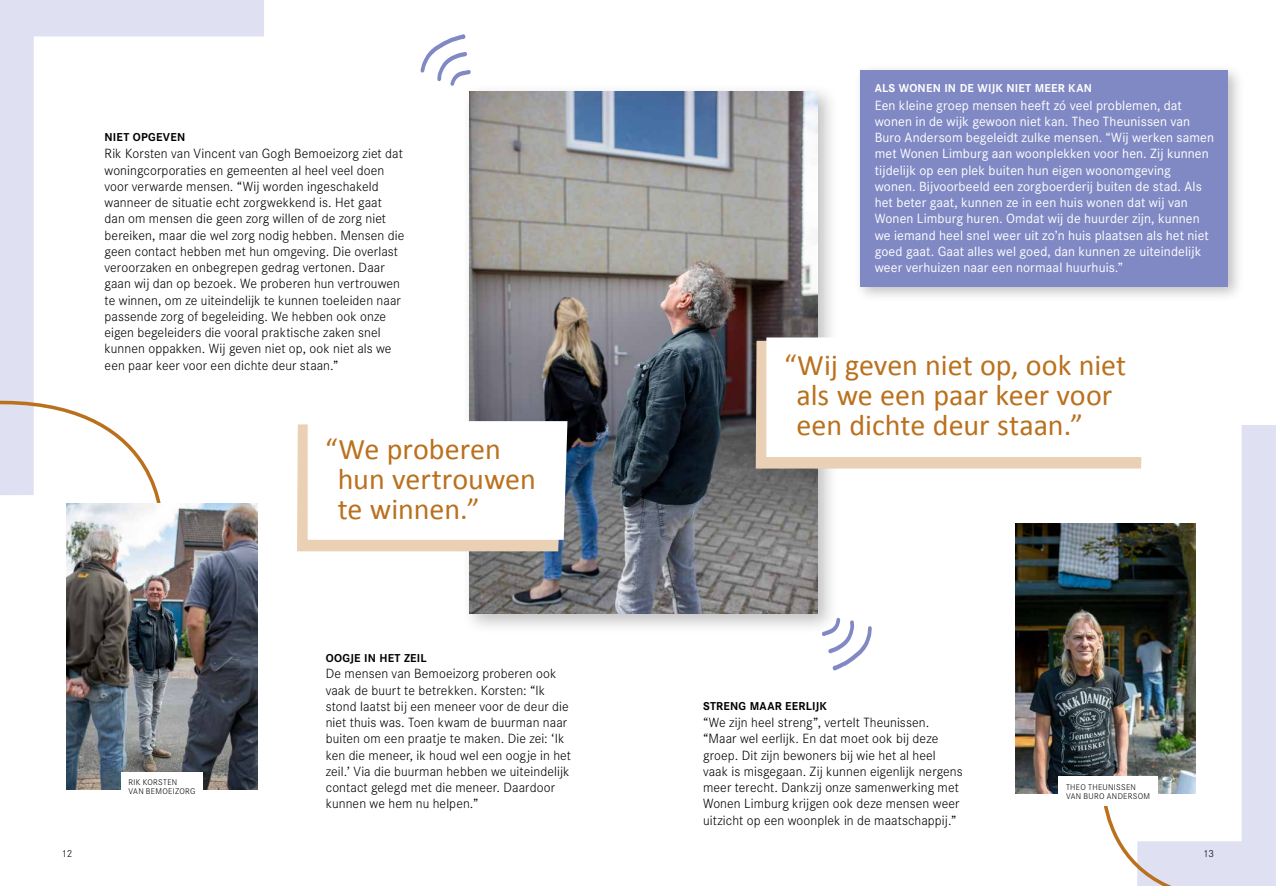
<style>
.page{position:relative;width:1276px;height:886px;background:#fff}
.page>*{position:absolute;margin:0;border:0;box-sizing:border-box;transform-origin:0 0}
.t1{font:30px/30px "Calibri";color:#ba711e}
.t2{font:300 13.12px/16.2px "Corporate S";letter-spacing:.005em;color:#000}
.t3{font:13.12px/16.2px "Corporate S";letter-spacing:.01em;color:#fff}
.t4{font:700 11.25px "Corporate S";letter-spacing:.02em;color:#000}
.t5{font:700 11.25px "Corporate S";letter-spacing:.02em;color:#fff}
.t6{font:300 10px "Corporate S";color:#000}
.t7{font:300 8.12px/9.4px "Corporate S";letter-spacing:.04em;color:#000}
</style>
<div class="page">
<svg style="left:1137px;top:425px;width:139px;height:461px"></svg>
<svg style="left:0;top:0;width:264px;height:389px"></svg>
<div style="left:461px;top:83px;width:378px;height:552px;background:#000;opacity:.25"></div>
<img style="left:470px;top:92px;width:348px;height:522px">
<svg style="left:420px;top:34px;width:52px;height:66px"></svg>
<div style="left:756px;top:341px;width:389px;height:127px;background:#ead1b6"></div>
<svg style="left:766px;top:337px;width:384px;height:120px"></svg>
<svg style="left:0;top:389px;width:161px;height:131px"></svg>
<svg style="left:1104px;top:764px;width:171px;height:122px"></svg>
<img style="left:67px;top:504px;width:190px;height:286px">
<div style="left:121px;top:772px;width:82px;height:29px;background:#fff"></div>
<div style="left:90px;top:116px;width:335px;height:272px;background:#fff"></div>
<div style="left:853px;top:63px;width:392px;height:240px;background:#000;opacity:.25"></div>
<div style="left:860px;top:70px;width:368px;height:216px;background:#8189c4"></div>
<img style="left:1015px;top:523px;width:180px;height:270px">
<div style="left:1059px;top:776px;width:99px;height:30px;background:#fff"></div>
<svg style="left:297px;top:421px;width:270px;height:130px"></svg>
<svg style="left:821px;top:596px;width:51px;height:75px"></svg>
<p class="t4" style="left:105px;top:130px;width:82px">NIET OPGEVEN</p>
<p class="t2" style="left:105px;top:146px;width:301px">Rik Korsten van Vincent van Gogh Bemoeizorg ziet dat woningcorporaties en gemeenten al heel veel doen voor verwarde mensen. “Wij worden ingeschakeld wanneer de situatie echt zorgwekkend is. Het gaat dan om mensen die geen zorg willen of de zorg niet bereiken, maar die wel zorg nodig hebben. Mensen die geen contact hebben met hun omgeving. Die overlast veroorzaken en onbegrepen gedrag vertonen. Daar gaan wij dan op bezoek. We proberen hun vertrouwen te winnen, om ze uiteindelijk te kunnen toeleiden naar passende zorg of begeleiding. We hebben ook onze eigen begeleiders die vooral praktische zaken snel kunnen oppakken. Wij geven niet op, ook niet als we een paar keer voor een dichte deur staan.”</p>
<p class="t7" style="left:128px;top:777px;width:68px">RIK KORSTEN<br>VAN BEMOEIZORG</p>
<h1 class="t1" style="left:338px;top:433px;width:200px;text-indent:-12px">“We proberen hun vertrouwen te winnen.”</h1>
<p class="t4" style="left:326px;top:651px;width:102px">OOGJE IN HET ZEIL</p>
<p class="t2" style="left:326px;top:666px;width:247px">De mensen van Bemoeizorg proberen ook vaak de buurt te betrekken. Korsten: “Ik stond laatst bij een meneer voor de deur die niet thuis was. Toen kwam de buurman naar buiten om een praatje te maken. Die zei: ‘Ik ken die meneer, ik houd wel een oogje in het zeil.’ Via die buurman hebben we uiteindelijk contact gelegd met die meneer. Daardoor kunnen we hem nu helpen.”</p>
<p class="t5" style="left:875px;top:81px;width:219px">ALS WONEN IN DE WIJK NIET MEER KAN</p>
<p class="t3" style="left:874px;top:97px;width:341px">Een kleine groep mensen heeft zó veel problemen, dat wonen in de wijk gewoon niet kan. Theo Theunissen van Buro Andersom begeleidt zulke mensen. “Wij werken samen met Wonen Limburg aan woonplekken voor hen. Zij kunnen tijdelijk op een plek buiten hun eigen woonomgeving wonen. Bijvoorbeeld een zorgboerderij buiten de stad. Als het beter gaat, kunnen ze in een huis wonen dat wij van Wonen Limburg huren. Omdat wij de huurder zijn, kunnen we iemand heel snel weer uit zo’n huis plaatsen als het niet goed gaat. Gaat alles wel goed, dan kunnen ze uiteindelijk weer verhuizen naar een normaal huurhuis.”</p>
<h1 class="t1" style="left:796px;top:349px;width:331px;text-indent:-12px">“Wij geven niet op, ook niet als we een paar keer voor een dichte deur staan.”</h1>
<p class="t4" style="left:703px;top:699px;width:125px">STRENG MAAR EERLIJK</p>
<p class="t2" style="left:703px;top:714px;width:261px">“We zijn heel streng”, vertelt Theunissen. “Maar wel eerlijk. En dat moet ook bij deze groep. Dit zijn bewoners bij wie het al heel vaak is misgegaan. Zij kunnen eigenlijk nergens meer terecht. Dankzij onze samenwerking met Wonen Limburg krijgen ook deze mensen weer uitzicht op een woonplek in de maatschappij.”</p>
<p class="t7" style="left:1066px;top:782px;width:86px">THEO THEUNISSEN<br>VAN BURO ANDERSOM</p>
<p class="t6" style="left:62px;top:848px;width:12px">12</p>
<p class="t6" style="left:1203px;top:848px;width:12px">13</p>
</div>
